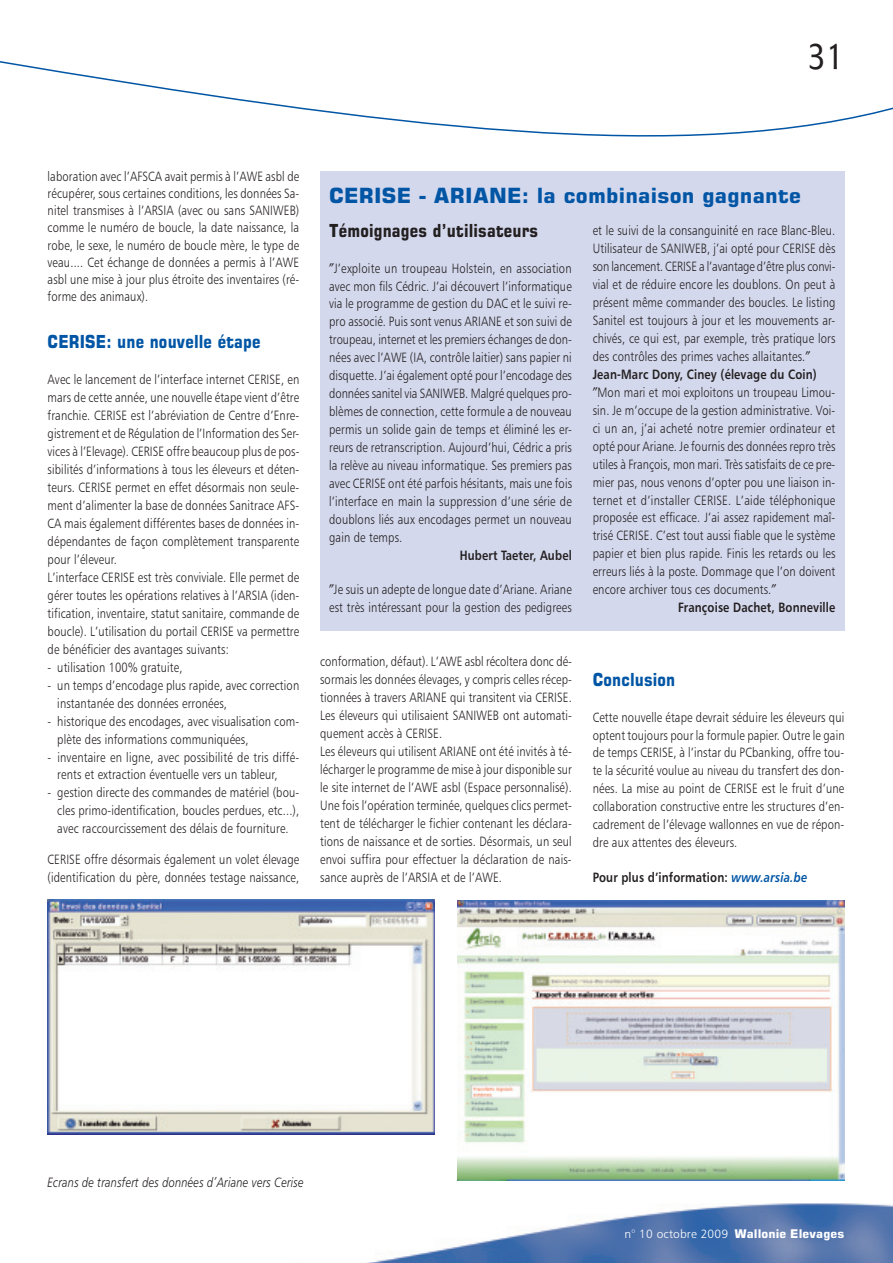
<style>
.page{position:relative;width:893px;height:1263px;background:#fff}
.page>*{position:absolute;margin:0;border:0;box-sizing:border-box;transform-origin:0 0}
.t1{font:500 35.85px "Mixage IT Cby BT";color:#231f20;scale:.83 1}
.t2{font:700 21px "Square 721 BT";letter-spacing:.015em;color:#0155a5}
.t3{font:700 18px "Square 721 BT";letter-spacing:.015em;color:#0155a5;scale:.83 1}
.t4{font:700 18px "Square 721 BT";letter-spacing:.015em;color:#231f20;scale:.83 1}
.t5{font:13.5px/18px "Humanist 777 BT Light B";letter-spacing:.015em;color:#231f20;text-align:justify;scale:.83 1}
.t6{font:13.5px "Humanist 777 BT Bold B";letter-spacing:.015em;color:#231f20;scale:.83 1}
.t7{font:13.5px "Humanist 777 BT Light Italic B";letter-spacing:.015em;color:#231f20;scale:.83 1}
.t8{font:700 12px "Square 721 BT";letter-spacing:.015em;color:#fff}
.s1{font-family:"Humanist 777 BT Bold Italic B";color:#0155a5}
.s2{font-family:"Humanist 777 BT Light B";font-weight:400}
</style>
<div class="page">
<div style="left:320px;top:171px;width:524px;height:459px;background:#d3d8ec"></div>
<svg style="left:0;top:61px;width:892px;height:76px"></svg>
<img style="left:367px;top:1204px;width:525px;height:59px">
<img style="left:48px;top:900px;width:387px;height:235px">
<img style="left:457px;top:900px;width:387px;height:281px">
<h1 class="t1" style="left:807px;top:44px;width:46px">31</h1>
<p class="t5" style="left:48px;top:169px;width:305px;line-height:17.1px">laboration avec l’AFSCA avait permis à l’AWE asbl de récupérer, sous certaines conditions, les données Sa&shy;nitel transmises à l’ARSIA (avec ou sans SANIWEB) comme le numéro de boucle, la date naissance, la robe, le sexe, le numéro de boucle mère, le type de veau.... Cet échange de données a permis à l’AWE asbl une mise à jour plus étroite des inventaires (ré&shy;forme des animaux).</p>
<h3 class="t3" style="left:48px;top:335px;width:258px">CERISE: une nouvelle étape</h3>
<p class="t5" style="left:48px;top:372px;width:305px;text-align:left">Avec le lancement de l’interface internet CERISE, en mars de cette année, une nouvelle étape vient d’être franchie. CERISE est l’abréviation de Centre d’Enre&shy;gistrement et de Régulation de l’Information des Ser&shy;vices à l’Elevage). CERISE offre beaucoup plus de pos&shy;sibilités d’informations à tous les éleveurs et déten&shy;teurs. CERISE permet en effet désormais non seule&shy;ment d’alimenter la base de données Sanitrace AFS-CA mais également différentes bases de données in&shy;dépendantes de façon complètement transparente pour l’éleveur.<br>L’interface CERISE est très conviviale. Elle permet de gérer toutes les opérations relatives à l’ARSIA (iden&shy;tification, inventaire, statut sanitaire, commande de boucle). L’utilisation du portail CERISE va permettre de bénéficier des avantages suivants:</p>
<p class="t5" style="left:48px;top:659px;width:164px">- utilisation 100% gratuite,</p>
<p class="t5" style="left:57px;top:677px;width:293px;text-indent:-10px">- un temps d’encodage plus rapide, avec correction instantanée des données erronées,</p>
<p class="t5" style="left:57px;top:713px;width:293px;text-indent:-10px">- historique des encodages, avec visualisation com&shy;plète des informations communiquées,</p>
<p class="t5" style="left:57px;top:749px;width:293px;text-indent:-10px">- inventaire en ligne, avec possibilité de tris diffé&shy;rents et extraction éventuelle vers un tableur,</p>
<p class="t5" style="left:57px;top:785px;width:293px;text-indent:-10px">- gestion directe des commandes de matériel (bou&shy;cles primo-identification, boucles perdues, etc...), avec raccourcissement des délais de fourniture.</p>
<p class="t5" style="left:48px;top:852px;width:305px">CERISE offre désormais également un volet élevage (identification du père, données testage naissance,</p>
<h2 class="t2" style="left:329px;top:188px;width:473px">CERISE - ARIANE: la combinaison gagnante</h2>
<h3 class="t4" style="left:329px;top:224px;width:253px">Témoignages d’utilisateurs</h3>
<p class="t5" style="left:329px;top:260px;width:294px;text-indent:5px">J’exploite un troupeau Holstein, en association avec mon fils Cédric. J’ai découvert l’informatique via le programme de gestion du DAC et le suivi re&shy;pro associé. Puis sont venus ARIANE et son suivi de troupeau, internet et les premiers échanges de don&shy;nées avec l’AWE (IA, contrôle laitier) sans papier ni disquette. J’ai également opté pour l’encodage des données sanitel via SANIWEB. Malgré quelques pro&shy;blèmes de connection, cette formule a de nouveau permis un solide gain de temps et éliminé les er&shy;reurs de retranscription. Aujourd’hui, Cédric a pris la relève au niveau informatique. Ses premiers pas avec CERISE ont été parfois hésitants, mais une fois l’interface en main la suppression d’une série de doublons liés aux encodages permet un nouveau gain de temps.</p>
<p class="t6" style="left:460px;top:550px;width:136px">Hubert Taeter, Aubel</p>
<p class="t5" style="left:329px;top:582px;width:294px;text-align:center">Je suis un adepte de longue date d’Ariane. Ariane est très intéressant pour la gestion des pedigrees</p>
<p class="t5" style="left:592px;top:223px;width:294px">et le suivi de la consanguinité en race Blanc-Bleu.<br>Utilisateur de SANIWEB, j’ai opté pour CERISE dès son lancement. CERISE a l’avantage d’être plus convi&shy;vial et de réduire encore les doublons. On peut à présent même commander des boucles. Le listing Sanitel est toujours à jour et les mouvements ar&shy;chivés, ce qui est, par exemple, très pratique lors des contrôles des primes vaches allaitantes.</p>
<p class="t6" style="left:592px;top:369px;width:271px">Jean-Marc Dony, Ciney (élevage du Coin)</p>
<p class="t5" style="left:592px;top:384px;width:294px;text-indent:5px">Mon mari et moi exploitons un troupeau Limou&shy;sin. Je m’occupe de la gestion administrative. Voi&shy;ci un an, j’ai acheté notre premier ordinateur et opté pour Ariane. Je fournis des données repro très utiles à François, mon mari. Très satisfaits de ce pre&shy;mier pas, nous venons d’opter pou une liaison in&shy;ternet et d’installer CERISE. L’aide téléphonique proposée est efficace. J’ai assez rapidement maî&shy;trisé CERISE. C’est tout aussi fiable que le système papier et bien plus rapide. Finis les retards ou les erreurs liés à la poste. Dommage que l’on doivent encore archiver tous ces documents.</p>
<p class="t6" style="left:678px;top:602px;width:191px">Françoise Dachet, Bonneville</p>
<p class="t5" style="left:320px;top:654px;width:305px;text-align:left">conformation, défaut). L’AWE asbl récoltera donc dé&shy;sormais les données élevages, y compris celles récep&shy;tionnées à travers ARIANE qui transitent via CERISE.<br>Les éleveurs qui utilisaient SANIWEB ont automati&shy;quement accès à CERISE.<br>Les éleveurs qui utilisent ARIANE ont été invités à té&shy;lécharger le programme de mise à jour disponible sur le site internet de l’AWE asbl (Espace personnalisé).<br>Une fois l’opération terminée, quelques clics permet&shy;tent de télécharger le fichier contenant les déclara&shy;tions de naissance et de sorties. Désormais, un seul envoi suffira pour effectuer la déclaration de nais&shy;sance auprès de l’ARSIA et de l’AWE.</p>
<h3 class="t3" style="left:592px;top:673px;width:101px">Conclusion</h3>
<p class="t5" style="left:592px;top:709px;width:305px">Cette nouvelle étape devrait séduire les éleveurs qui optent toujours pour la formule papier. Outre le gain de temps CERISE, à l’instar du PCbanking, offre tou&shy;te la sécurité voulue au niveau du transfert des don&shy;nées. La mise au point de CERISE est le fruit d’une collaboration constructive entre les structures d’en&shy;cadrement de l’élevage wallonnes en vue de répon&shy;dre aux attentes des éleveurs.</p>
<p class="t6" style="left:592px;top:872px;width:260px">Pour plus d’information: <span class="s1">www.arsia.be</span></p>
<p class="t7" style="left:48px;top:1177px;width:310px">Ecrans de transfert des données d’Ariane vers Cerise</p>
<p class="t8" style="left:624px;top:1230px;width:221px"><span class="s2">n° 10 octobre 2009</span> Wallonie Elevages</p>
</div>
